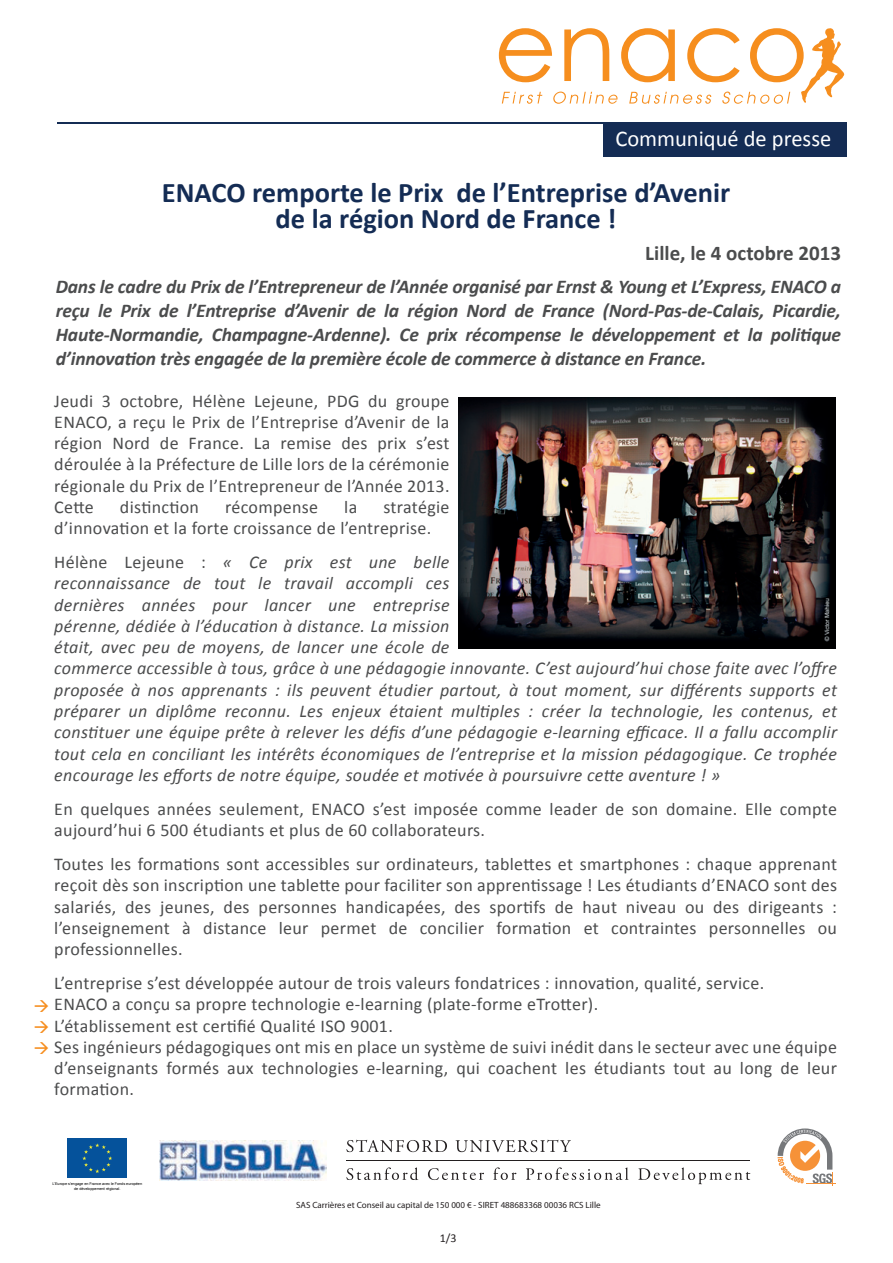
<style>
.page{position:relative;width:893px;height:1263px;background:#fff}
.page>*{position:absolute;margin:0;border:0;box-sizing:border-box;transform-origin:0 0}
.t1{font:700 28.5px/25.5px "Calibri";color:#142c54;text-align:center}
.t2{font:22.5px "Calibri";color:#fff}
.t3{font:700 21px "Calibri";color:#4b4c4d}
.t4{font:italic 700 19.5px/24px "Calibri";letter-spacing:-.01em;color:#4b4c4d;text-align:justify}
.t5{font:18px/21.3px "Calibri";letter-spacing:.02em;color:#4b4c4d;text-align:justify}
.t6{font:italic 18px/21.3px "Calibri";letter-spacing:.02em;color:#4b4c4d}
.t7{font:12px "Calibri";color:#231f20}
.t8{font:9px "Myriad Pro";color:#231f20}
.t9{font:3.75px/5.4px "Arial";color:#000001;text-align:center}
.s1{font-style:normal}
.s2{color:#f68e1e}
</style>
<div class="page">
<div style="left:68px;top:1138px;width:59px;height:40px;background:#05529b"></div>
<svg style="left:82px;top:1143px;width:30px;height:30px"></svg>
<svg style="left:346px;top:1140px;width:101px;height:12px"></svg>
<svg style="left:456px;top:1140px;width:115px;height:12px"></svg>
<hr style="left:346px;top:1160px;width:403px;height:1px;background:#231f20">
<svg style="left:346px;top:1167px;width:72px;height:13px"></svg>
<svg style="left:428px;top:1168px;width:56px;height:12px"></svg>
<svg style="left:493px;top:1167px;width:23px;height:13px"></svg>
<svg style="left:526px;top:1167px;width:102px;height:13px"></svg>
<svg style="left:638px;top:1167px;width:112px;height:17px"></svg>
<hr style="left:57px;top:123px;width:789px;height:1px;background:#142c54">
<div style="left:603px;top:123px;width:243px;height:33px;background:#142c54"></div>
<svg style="left:499px;top:28px;width:345px;height:76px"></svg>
<img style="left:159px;top:1140px;width:167px;height:40px">
<img style="left:459px;top:397px;width:377px;height:251px">
<svg style="left:778px;top:1128px;width:58px;height:57px"></svg>
<p class="t2" style="left:615px;top:125px;width:218px">Communiqué de presse</p>
<h1 class="t1" style="left:162px;top:179px;width:570px">ENACO remporte le Prix de l’Entreprise d’Avenir de la région Nord de France !</h1>
<p class="t3" style="left:645px;top:240px;width:197px">Lille, le 4 octobre 2013</p>
<p class="t4" style="left:56px;top:274px;width:787px">Dans le cadre du Prix de l’Entrepreneur de l’Année organisé par Ernst &amp; Young et L’Express, ENACO a reçu le Prix de l’Entreprise d’Avenir de la région Nord de France (Nord-Pas-de-Calais, Picardie, Haute-Normandie, Champagne-Ardenne). Ce prix récompense le développement et la politique d’innovation très engagée de la première école de commerce à distance en France.</p>
<p class="t5" style="left:54px;top:389px;width:397px">Jeudi 3 octobre, Hélène Lejeune, PDG du groupe ENACO, a reçu le Prix de l’Entreprise d’Avenir de la région Nord de France. La remise des prix s’est déroulée à la Préfecture de Lille lors de la cérémonie régionale du Prix de l’Entrepreneur de l’Année 2013.<br>Cette</p>
<p class="t5" style="left:54px;top:495px;width:397px;text-indent:329px">stratégie d’innovation et la forte croissance de l’entreprise.</p>
<p class="t6" style="left:54px;top:551px;width:784px"><span class="s1">Hélène Lejeune :</span> « Ce prix est une belle<br>reconnaissance de tout le travail accompli ces<br>dernières années pour lancer une entreprise<br>pérenne, dédiée à l’éducation à distance. La mission<br>était, avec peu de moyens, de lancer une école de<br>commerce accessible à tous, grâce à une pédagogie innovante. C’est aujourd’hui chose faite avec l’offre proposée à nos apprenants : ils peuvent étudier partout, à tout moment, sur différents supports et préparer un diplôme reconnu. Les enjeux étaient multiples : créer la technologie, les contenus, et constituer une équipe prête à relever les défis d’une pédagogie e-learning efficace. Il a fallu accomplir tout cela en conciliant les intérêts économiques de l’entreprise et la mission pédagogique. Ce trophée encourage les efforts de notre équipe, soudée et motivée à poursuivre cette aventure ! »</p>
<p class="t5" style="left:54px;top:797px;width:784px">En quelques années seulement, ENACO s’est imposée comme leader de son domaine. Elle compte aujourd’hui 6 500 étudiants et plus de 60 collaborateurs.</p>
<p class="t5" style="left:54px;top:853px;width:784px">Toutes les formations sont accessibles sur ordinateurs, tablettes et smartphones : chaque apprenant reçoit dès son inscription une tablette pour faciliter son apprentissage ! Les étudiants d’ENACO sont des salariés, des jeunes, des personnes handicapées, des sportifs de haut niveau ou des dirigeants : l’enseignement à distance leur permet de concilier formation et contraintes personnelles ou professionnelles.</p>
<p class="t5" style="left:54px;top:972px;width:711px">L’entreprise s’est développée autour de trois valeurs fondatrices : innovation, qualité, service.</p>
<p class="t5" style="left:34px;top:993px;width:566px"><span class="s2">→</span> ENACO a conçu sa propre technologie e-learning (plate-forme eTrotter).</p>
<p class="t5" style="left:34px;top:1014px;width:361px"><span class="s2">→</span> L’établissement est certifié Qualité ISO 9001.</p>
<p class="t5" style="left:54px;top:1035px;width:784px;text-indent:-21px"><span class="s2">→</span> Ses ingénieurs pédagogiques ont mis en place un système de suivi inédit dans le secteur avec une équipe d’enseignants formés aux technologies e-learning, qui coachent les étudiants tout au long de leur formation.</p>
<p class="t5" style="left:120px;top:495px;width:81px">distinction</p>
<p class="t5" style="left:225px;top:495px;width:95px">récompense</p>
<p class="t5" style="left:344px;top:495px;width:15px">la</p>
<p class="t9" style="left:52px;top:1181px;width:91px">L’Europe s’engage en France avec le Fonds européen de développement régional.</p>
<p class="t8" style="left:296px;top:1199px;width:306px">SAS Carrières et Conseil au capital de 150 000 € - SIRET 488683368 00036 RCS Lille</p>
<p class="t7" style="left:440px;top:1230px;width:18px">1/3</p>
</div>
